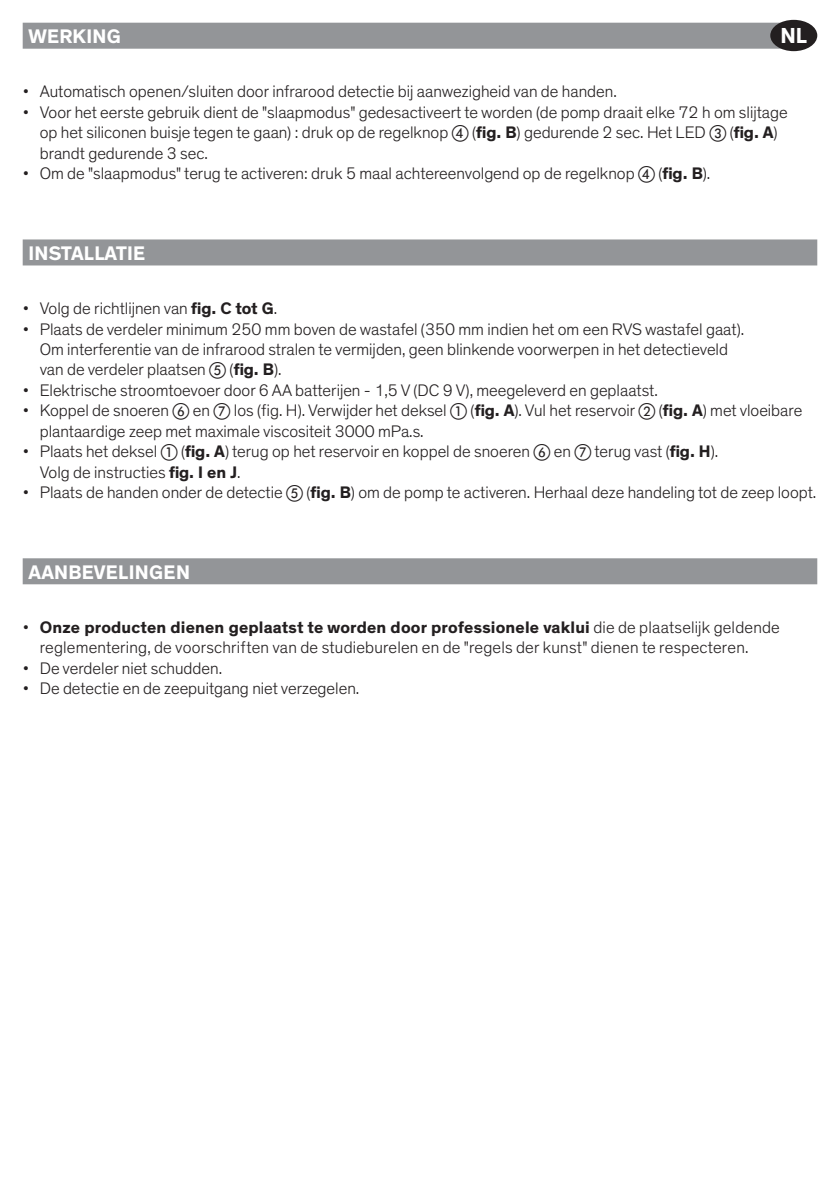
<style>
.page{position:relative;width:840px;height:1191px;background:#fff}
.page>*{position:absolute;margin:0;border:0;box-sizing:border-box;transform-origin:0 0}
.t1{font:700 22px "Theinhardt";color:#fff}
.t2{font:700 20px "Theinhardt";letter-spacing:.015em;color:#fff}
.t3{font:300 17px/20.4px "Theinhardt";color:#231f20}
.s1{font-family:"European Pi One";font-weight:400}
.s2{font-weight:700}
</style>
<div class="page">
<div style="left:23px;top:23px;width:782px;height:26px;background:#939598"></div>
<div style="left:23px;top:239px;width:793px;height:26px;background:#939598"></div>
<div style="left:23px;top:558px;width:793px;height:26px;background:#939598"></div>
<div style="left:769px;top:20px;width:47px;height:31px;background:#231f20;border-radius:50%"></div>
<p class="t2" style="left:28px;top:24px;width:94px">WERKING</p>
<p class="t1" style="left:780px;top:22px;width:28px">NL</p>
<p class="t3" style="left:23px;top:82px;width:595px">• Automatisch openen/sluiten door infrarood detectie bij aanwezigheid van de handen.</p>
<p class="t3" style="left:40px;top:102px;width:749px;text-indent:-17px">• Voor het eerste gebruik dient de "slaapmodus" gedesactiveert te worden (de pomp draait elke 72 h om slijtage op het siliconen buisje tegen te gaan) : druk op de regelknop <span class="s1">D</span> (<span class="s2">fig. B</span>) gedurende 2 sec. Het LED <span class="s1">C</span> (<span class="s2">fig. A</span>) brandt gedurende 3 sec.</p>
<p class="t3" style="left:23px;top:163px;width:688px">• Om de "slaapmodus" terug te activeren: druk 5 maal achtereenvolgend op de regelknop <span class="s1">D</span> (<span class="s2">fig. B</span>).</p>
<p class="t2" style="left:28px;top:241px;width:118px">INSTALLATIE</p>
<p class="t3" style="left:23px;top:298px;width:256px">• Volg de richtlijnen van <span class="s2">fig. C tot G</span>.</p>
<p class="t3" style="left:40px;top:319px;width:705px;text-indent:-17px">• Plaats de verdeler minimum 250 mm boven de wastafel (350 mm indien het om een RVS wastafel gaat).<br>Om interferentie van de infrarood stralen te vermijden, geen blinkende voorwerpen in het detectieveld van de verdeler plaatsen <span class="s1">E</span> (<span class="s2">fig. B</span>).</p>
<p class="t3" style="left:23px;top:380px;width:636px">• Elektrische stroomtoevoer door 6 AA batterijen - 1,5 V (DC 9 V), meegeleverd en geplaatst.</p>
<p class="t3" style="left:40px;top:400px;width:763px;text-indent:-17px">• Koppel de snoeren <span class="s1">F</span> en <span class="s1">G</span> los (fig. H). Verwijder het deksel <span class="s1">A</span> (<span class="s2">fig. A</span>). Vul het reservoir <span class="s1">B</span> (<span class="s2">fig. A</span>) met vloeibare plantaardige zeep met maximale viscositeit 3000 mPa.s.</p>
<p class="t3" style="left:40px;top:441px;width:679px;text-indent:-17px">• Plaats het deksel <span class="s1">A</span> (<span class="s2">fig. A</span>) terug op het reservoir en koppel de snoeren <span class="s1">F</span> en <span class="s1">G</span> terug vast (<span class="s2">fig. H</span>).<br>Volg de instructies <span class="s2">fig. I en J</span>.</p>
<p class="t3" style="left:23px;top:482px;width:794px">• Plaats de handen onder de detectie <span class="s1">E</span> (<span class="s2">fig. B</span>) om de pomp te activeren. Herhaal deze handeling tot de zeep loopt.</p>
<p class="t2" style="left:28px;top:559px;width:163px">AANBEVELINGEN</p>
<p class="t3" style="left:40px;top:617px;width:741px;text-indent:-17px">• <span class="s2">Onze producten dienen geplaatst te worden door professionele vaklui</span> die de plaatselijk geldende reglementering, de voorschriften van de studieburelen en de "regels der kunst" dienen te respecteren.</p>
<p class="t3" style="left:23px;top:658px;width:201px">• De verdeler niet schudden.</p>
<p class="t3" style="left:23px;top:678px;width:338px">• De detectie en de zeepuitgang niet verzegelen.</p>
</div>
